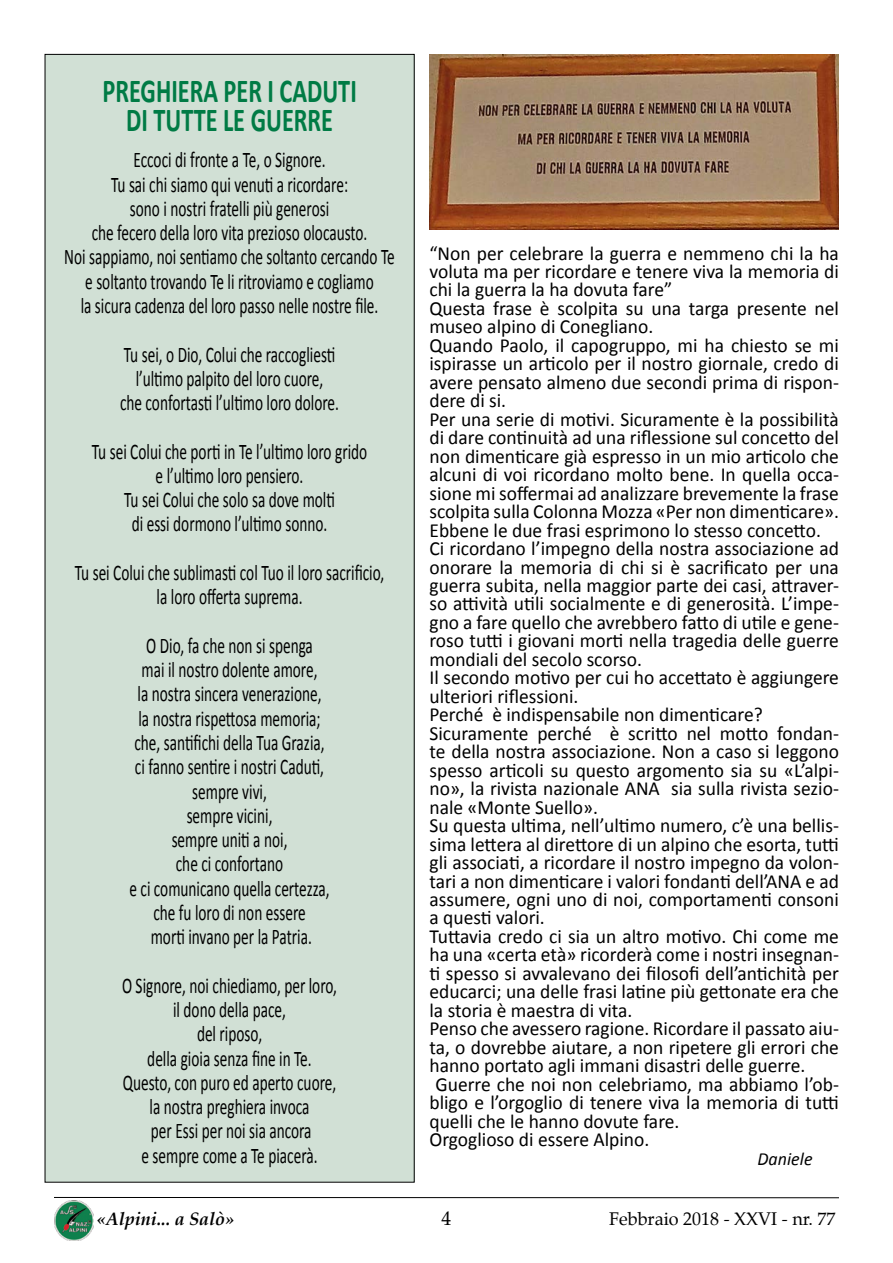
<style>
.page{position:relative;width:893px;height:1263px;background:#fff}
.page>*{position:absolute;margin:0;border:0;box-sizing:border-box;transform-origin:0 0}
.t1{font:700 33.6px/29.8px "Calibri";color:#007b45;text-align:center;scale:.72 1}
.t2{font:22.35px/24.3px "Calibri";color:#000;text-align:center;scale:.68 1}
.t3{font:19.95px "Calibri";color:#000}
.t4{font:19.5px "Palatino";color:#000}
.t5{font:italic 18.45px "Calibri";color:#000}
.t6{font:18px "Palatino";color:#000}
.t7{font:italic 700 18px "Palatino";color:#000}
</style>
<div class="page">
<hr style="left:54px;top:1197px;width:785px;height:1px;background:#000">
<img style="left:54px;top:1200px;width:40px;height:40px">
<div style="left:45px;top:54px;width:369px;height:1128px;background:#d1e0d5"></div>
<img style="left:429px;top:54px;width:410px;height:176px">
<h1 class="t1" style="left:102px;top:75px;width:355px">PREGHIERA PER I CADUTI<br>DI TUTTE LE GUERRE</h1>
<p class="t2" style="left:64px;top:148px;width:488px">Eccoci di fronte a Te, o Signore.<br>Tu sai chi siamo qui venuti a ricordare:<br>sono i nostri fratelli più generosi<br>che fecero della loro vita prezioso olocausto.<br>Noi sappiamo, noi sentiamo che soltanto cercando Te e soltanto trovando Te li ritroviamo e cogliamo<br>la sicura cadenza del loro passo nelle nostre file.</p>
<p class="t2" style="left:120px;top:342px;width:324px">Tu sei, o Dio, Colui che raccogliesti l’ultimo palpito del loro cuore,<br>che confortasti l’ultimo loro dolore.</p>
<p class="t2" style="left:92px;top:439px;width:407px">Tu sei Colui che porti in Te l’ultimo loro grido e l’ultimo loro pensiero.<br>Tu sei Colui che solo sa dove molti<br>di essi dormono l’ultimo sonno.</p>
<p class="t2" style="left:75px;top:560px;width:457px">Tu sei Colui che sublimasti col Tuo il loro sacrificio, la loro offerta suprema.</p>
<p class="t2" style="left:129px;top:633px;width:296px">O Dio, fa che non si spenga<br>mai il nostro dolente amore,<br>la nostra sincera venerazione, la nostra rispettosa memoria; che, santifichi della Tua Grazia, ci fanno sentire i nostri Caduti, sempre vivi,<br>sempre vicini,<br>sempre uniti a noi,<br>che ci confortano<br>e ci comunicano quella certezza, che fu loro di non essere<br>morti invano per la Patria.</p>
<p class="t2" style="left:122px;top:973px;width:318px">O Signore, noi chiediamo, per loro, il dono della pace,<br>del riposo,<br>della gioia senza fine in Te.<br>Questo, con puro ed aperto cuore, la nostra preghiera invoca<br>per Essi per noi sia ancora<br>e sempre come a Te piacerà.</p>
<p class="t3" style="left:429px;top:240px;width:411px">“Non per celebrare la guerra e nemmeno chi la ha</p>
<p class="t3" style="left:429px;top:259px;width:411px">voluta ma per ricordare e tenere viva la memoria di</p>
<p class="t3" style="left:429px;top:277px;width:244px">chi la guerra la ha dovuta fare”</p>
<p class="t3" style="left:429px;top:296px;width:411px">Questa frase è scolpita su una targa presente nel</p>
<p class="t3" style="left:429px;top:314px;width:225px">museo alpino di Conegliano.</p>
<p class="t3" style="left:429px;top:333px;width:411px">Quando Paolo, il capogruppo, mi ha chiesto se mi</p>
<p class="t3" style="left:429px;top:351px;width:411px">ispirasse un articolo per il nostro giornale, credo di</p>
<p class="t3" style="left:429px;top:370px;width:411px">avere pensato almeno due secondi prima di rispon-</p>
<p class="t3" style="left:429px;top:388px;width:78px">dere di si.</p>
<p class="t3" style="left:429px;top:406px;width:411px">Per una serie di motivi. Sicuramente è la possibilità</p>
<p class="t3" style="left:429px;top:425px;width:411px">di dare continuità ad una riflessione sul concetto del</p>
<p class="t3" style="left:429px;top:443px;width:411px">non dimenticare già espresso in un mio articolo che</p>
<p class="t3" style="left:429px;top:462px;width:411px">alcuni di voi ricordano molto bene. In quella occa-</p>
<p class="t3" style="left:429px;top:480px;width:411px">sione mi soffermai ad analizzare brevemente la frase</p>
<p class="t3" style="left:429px;top:499px;width:411px">scolpita sulla Colonna Mozza «Per non dimenticare».</p>
<p class="t3" style="left:429px;top:517px;width:393px">Ebbene le due frasi esprimono lo stesso concetto.</p>
<p class="t3" style="left:429px;top:536px;width:411px">Ci ricordano l’impegno della nostra associazione ad</p>
<p class="t3" style="left:429px;top:554px;width:411px">onorare la memoria di chi si è sacrificato per una</p>
<p class="t3" style="left:429px;top:573px;width:411px">guerra subita, nella maggior parte dei casi, attraver-</p>
<p class="t3" style="left:429px;top:591px;width:411px">so attività utili socialmente e di generosità. L’impe-</p>
<p class="t3" style="left:429px;top:610px;width:411px">gno a fare quello che avrebbero fatto di utile e gene-</p>
<p class="t3" style="left:429px;top:628px;width:411px">roso tutti i giovani morti nella tragedia delle guerre</p>
<p class="t3" style="left:429px;top:647px;width:214px">mondiali del secolo scorso.</p>
<p class="t3" style="left:429px;top:665px;width:411px">Il secondo motivo per cui ho accettato è aggiungere</p>
<p class="t3" style="left:429px;top:683px;width:150px">ulteriori riflessioni.</p>
<p class="t3" style="left:429px;top:702px;width:335px">Perché è indispensabile non dimenticare?</p>
<p class="t3" style="left:429px;top:720px;width:411px">Sicuramente perché è scritto nel motto fondan-</p>
<p class="t3" style="left:429px;top:739px;width:411px">te della nostra associazione. Non a caso si leggono</p>
<p class="t3" style="left:429px;top:757px;width:411px">spesso articoli su questo argomento sia su «L’alpi-</p>
<p class="t3" style="left:429px;top:776px;width:411px">no», la rivista nazionale ANA sia sulla rivista sezio-</p>
<p class="t3" style="left:429px;top:794px;width:170px">nale «Monte Suello».</p>
<p class="t3" style="left:429px;top:813px;width:411px">Su questa ultima, nell’ultimo numero, c’è una bellis-</p>
<p class="t3" style="left:429px;top:831px;width:411px">sima lettera al direttore di un alpino che esorta, tutti</p>
<p class="t3" style="left:429px;top:850px;width:411px">gli associati, a ricordare il nostro impegno da volon-</p>
<p class="t3" style="left:429px;top:868px;width:411px">tari a non dimenticare i valori fondanti dell’ANA e ad</p>
<p class="t3" style="left:429px;top:887px;width:411px">assumere, ogni uno di noi, comportamenti consoni</p>
<p class="t3" style="left:429px;top:905px;width:117px">a questi valori.</p>
<p class="t3" style="left:429px;top:924px;width:411px">Tuttavia credo ci sia un altro motivo. Chi come me</p>
<p class="t3" style="left:429px;top:942px;width:411px">ha una «certa età» ricorderà come i nostri insegnan-</p>
<p class="t3" style="left:429px;top:961px;width:411px">ti spesso si avvalevano dei filosofi dell’antichità per</p>
<p class="t3" style="left:429px;top:979px;width:411px">educarci; una delle frasi latine più gettonate era che</p>
<p class="t3" style="left:429px;top:997px;width:205px">la storia è maestra di vita.</p>
<p class="t3" style="left:429px;top:1016px;width:411px">Penso che avessero ragione. Ricordare il passato aiu-</p>
<p class="t3" style="left:429px;top:1034px;width:411px">ta, o dovrebbe aiutare, a non ripetere gli errori che</p>
<p class="t3" style="left:429px;top:1053px;width:377px">hanno portato agli immani disastri delle guerre.</p>
<p class="t3" style="left:435px;top:1071px;width:405px">Guerre che noi non celebriamo, ma abbiamo l’ob-</p>
<p class="t3" style="left:429px;top:1090px;width:411px">bligo e l’orgoglio di tenere viva la memoria di tutti</p>
<p class="t3" style="left:429px;top:1108px;width:251px">quelli che le hanno dovute fare.</p>
<p class="t3" style="left:429px;top:1127px;width:221px">Orgoglioso di essere Alpino.</p>
<p class="t5" style="left:758px;top:1146px;width:57px">Daniele</p>
<p class="t7" style="left:97px;top:1207px;width:139px">«Alpini... a Salò»</p>
<p class="t4" style="left:442px;top:1205px;width:11px">4</p>
<p class="t6" style="left:609px;top:1207px;width:228px">Febbraio 2018 - XXVI - nr. 77</p>
</div>
